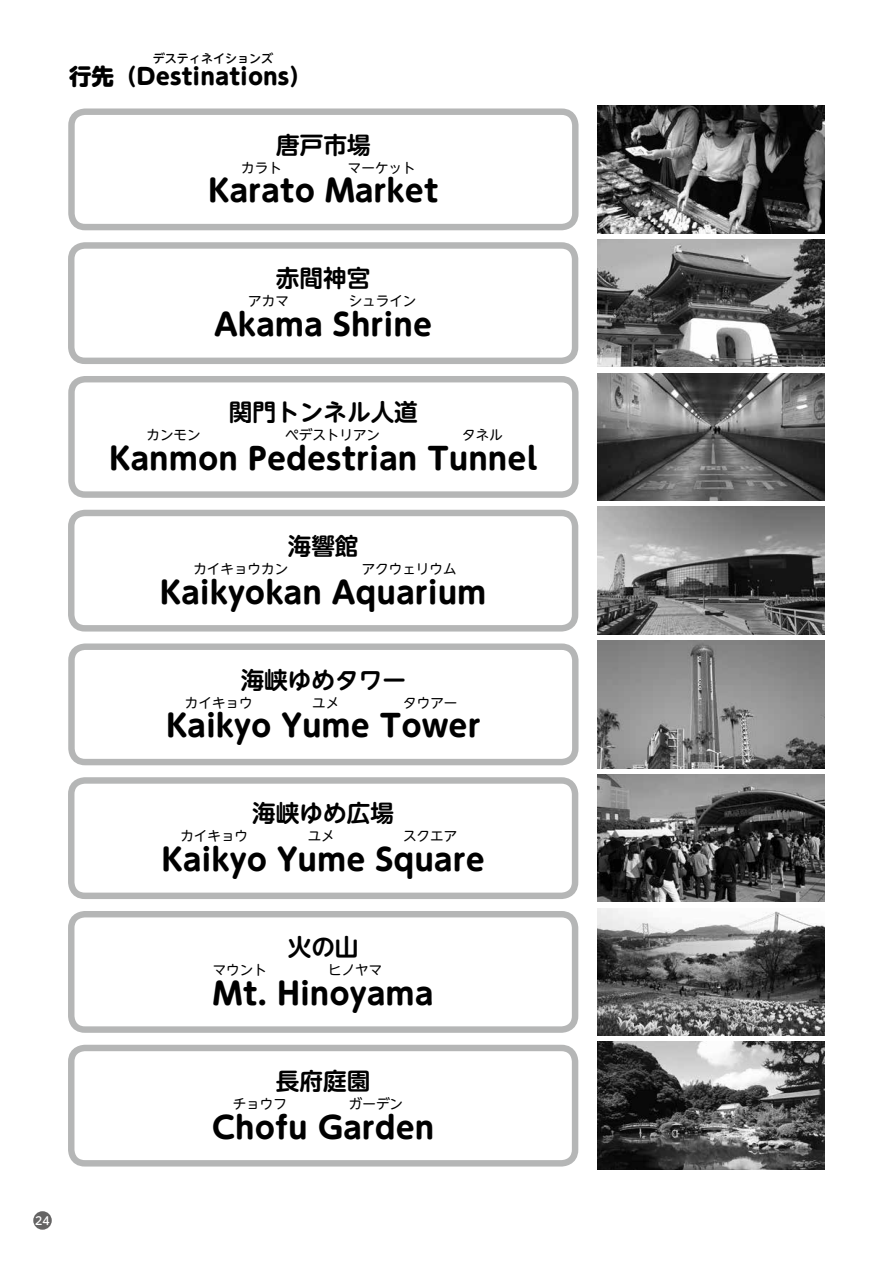
<style>
.page{position:relative;width:893px;height:1263px;background:#fff}
.page>*{position:absolute;margin:0;border:0;box-sizing:border-box;transform-origin:0 0}
.t1{font:700 30.15px "UD Shin M Go Pro";color:#000}
.t2{font:700 23.7px "UD Shin M Go Pro De";color:#000}
.t3{font:800 22.5px "UD Shin M Go Pro";color:#000}
.t4{font:13.5px "UD Shin M Go Pro";color:#000}
.t5{font:500 12px "UD Shin M Go Pro";color:#000}
.t6{font:500 10.95px "UD Shin M Go Pro";color:#fff}
</style>
<div class="page">
<div style="left:68px;top:643px;width:510px;height:122px;border:6px solid #b5b6b6;border-radius:14px"></div>
<div style="left:68px;top:777px;width:510px;height:122px;border:6px solid #b5b6b6;border-radius:14px"></div>
<img style="left:597px;top:908px;width:228px;height:128px">
<img style="left:597px;top:373px;width:228px;height:128px">
<img style="left:597px;top:641px;width:228px;height:127px">
<img style="left:597px;top:1042px;width:228px;height:127px">
<img style="left:597px;top:239px;width:228px;height:128px">
<img style="left:597px;top:106px;width:228px;height:127px">
<img style="left:597px;top:507px;width:228px;height:127px">
<img style="left:597px;top:774px;width:228px;height:128px">
<div style="left:68px;top:242px;width:510px;height:122px;border:6px solid #b5b6b6;border-radius:14px"></div>
<div style="left:68px;top:1045px;width:510px;height:121px;border:6px solid #b5b6b6;border-radius:14px"></div>
<div style="left:68px;top:376px;width:510px;height:122px;border:6px solid #b5b6b6;border-radius:14px"></div>
<div style="left:68px;top:108px;width:510px;height:122px;border:6px solid #b5b6b6;border-radius:14px"></div>
<div style="left:68px;top:510px;width:510px;height:121px;border:6px solid #b5b6b6;border-radius:14px"></div>
<div style="left:68px;top:911px;width:510px;height:122px;border:6px solid #b5b6b6;border-radius:14px"></div>
<div style="left:33px;top:1211px;width:19px;height:19px;background:#656464;border-radius:50%"></div>
<p class="t5" style="left:153px;top:49px;width:122px">デスティネイションズ</p>
<p class="t3" style="left:69px;top:58px;width:244px">行先（Destinations）</p>
<p class="t2" style="left:276px;top:125px;width:96px">唐戸市場</p>
<p class="t1" style="left:208px;top:166px;width:232px">Karato Market</p>
<p class="t4" style="left:241px;top:157px;width:42px">カラト</p>
<p class="t4" style="left:348px;top:157px;width:69px">マーケット</p>
<p class="t2" style="left:276px;top:259px;width:96px">赤間神宮</p>
<p class="t1" style="left:214px;top:300px;width:219px">Akama Shrine</p>
<p class="t4" style="left:248px;top:290px;width:42px">アカマ</p>
<p class="t4" style="left:349px;top:290px;width:69px">シュライン</p>
<p class="t2" style="left:229px;top:393px;width:191px">関門トンネル人道</p>
<p class="t1" style="left:109px;top:434px;width:430px">Kanmon Pedestrian Tunnel</p>
<p class="t4" style="left:146px;top:424px;width:56px">カンモン</p>
<p class="t4" style="left:285px;top:424px;width:96px">ペデストリアン</p>
<p class="t4" style="left:462px;top:424px;width:42px">タネル</p>
<p class="t2" style="left:288px;top:527px;width:72px">海響館</p>
<p class="t1" style="left:160px;top:567px;width:328px">Kaikyokan Aquarium</p>
<p class="t4" style="left:193px;top:558px;width:96px">カイキョウカン</p>
<p class="t4" style="left:362px;top:558px;width:96px">アクウェリウム</p>
<p class="t2" style="left:241px;top:660px;width:167px">海峡ゆめタワー</p>
<p class="t1" style="left:166px;top:701px;width:316px">Kaikyo Yume Tower</p>
<p class="t4" style="left:185px;top:692px;width:69px">カイキョウ</p>
<p class="t4" style="left:312px;top:692px;width:29px">ユメ</p>
<p class="t4" style="left:403px;top:692px;width:56px">タウアー</p>
<p class="t2" style="left:252px;top:794px;width:143px">海峡ゆめ広場</p>
<p class="t1" style="left:162px;top:835px;width:325px">Kaikyo Yume Square</p>
<p class="t4" style="left:180px;top:825px;width:69px">カイキョウ</p>
<p class="t4" style="left:308px;top:825px;width:29px">ユメ</p>
<p class="t4" style="left:403px;top:825px;width:56px">スクエア</p>
<p class="t2" style="left:288px;top:928px;width:72px">火の山</p>
<p class="t1" style="left:213px;top:969px;width:222px">Mt. Hinoyama</p>
<p class="t4" style="left:213px;top:959px;width:56px">マウント</p>
<p class="t4" style="left:328px;top:959px;width:56px">ヒノヤマ</p>
<p class="t2" style="left:276px;top:1061px;width:96px">長府庭園</p>
<p class="t1" style="left:212px;top:1102px;width:224px">Chofu Garden</p>
<p class="t4" style="left:233px;top:1093px;width:56px">チョウフ</p>
<p class="t4" style="left:349px;top:1093px;width:56px">ガーデン</p>
<p class="t6" style="left:35px;top:1211px;width:16px">24</p>
</div>
